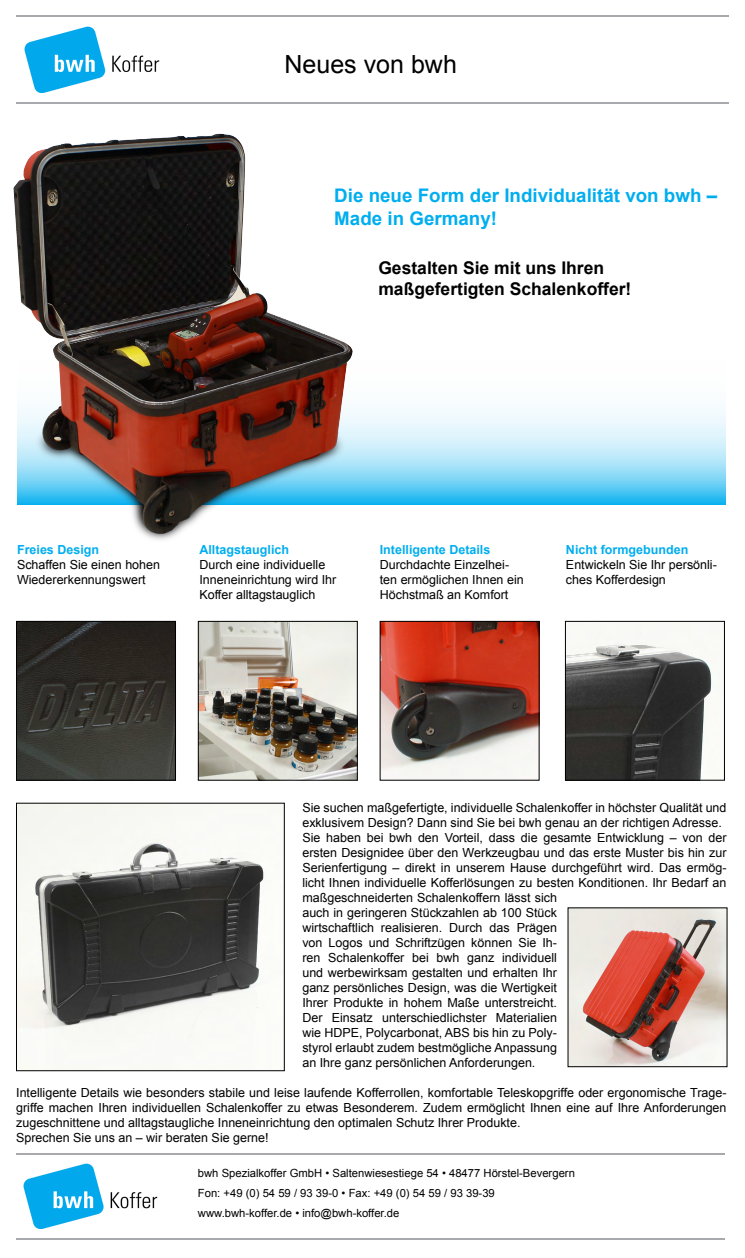
<style>
.page{position:relative;width:745px;height:1258px;background:#fff}
.page>*{position:absolute;margin:0;border:0;box-sizing:border-box;transform-origin:0 0}
.t1{font:25px "Arial";color:#000}
.t2{font:700 18.75px/22.5px "Arial";color:#00aeef}
.t3{font:700 17.5px/21px "Arial";color:#000}
.t4{font:12.5px/15px "Arial";color:#000}
.t5{font:700 12.5px "Arial";color:#00aeef}
.t6{font:11.25px/20px "Arial";color:#000}
</style>
<div class="page">
<svg style="left:395px;top:408px;width:330px;height:97px"></svg>
<img style="left:18px;top:805px;width:251px;height:264px">
<div style="left:16px;top:803px;width:268px;height:268px;border:1px solid #000"></div>
<img style="left:13px;top:133px;width:382px;height:407px">
<img style="left:381px;top:623px;width:156px;height:155px">
<div style="left:379px;top:621px;width:160px;height:159px;border:1px solid #000"></div>
<img style="left:566px;top:623px;width:148px;height:155px">
<div style="left:564px;top:621px;width:160px;height:159px;border:1px solid #000"></div>
<img style="left:200px;top:623px;width:155px;height:155px">
<div style="left:198px;top:621px;width:159px;height:159px;border:1px solid #000"></div>
<img style="left:18px;top:623px;width:156px;height:155px">
<div style="left:16px;top:621px;width:160px;height:159px;border:1px solid #000"></div>
<img style="left:24px;top:27px;width:136px;height:65px">
<img style="left:23px;top:1163px;width:135px;height:66px">
<hr style="left:16px;top:15px;width:712px;height:2px;background:#a7a9ac">
<hr style="left:16px;top:1237px;width:708px;height:2px;background:#a7a9ac">
<hr style="left:16px;top:1153px;width:708px;height:1px;background:#a7a9ac">
<hr style="left:16px;top:102px;width:712px;height:1px;background:#a7a9ac">
<img style="left:569px;top:909px;width:155px;height:156px">
<h1 class="t1" style="left:284px;top:47px;width:174px">Neues von bwh</h1>
<h2 class="t2" style="left:334px;top:185px;width:384px">Die neue Form der Individualität von bwh –<br>Made in Germany!</h2>
<h3 class="t3" style="left:378px;top:258px;width:254px">Gestalten Sie mit uns Ihren maßgefertigten Schalenkoffer!</h3>
<p class="t5" style="left:17px;top:541px;width:83px">Freies Design</p>
<p class="t4" style="left:17px;top:557px;width:144px">Schaffen Sie einen hohen<br>Wiedererkennungswert</p>
<p class="t5" style="left:199px;top:541px;width:91px">Alltagstauglich</p>
<p class="t4" style="left:199px;top:557px;width:138px">Durch eine individuelle<br>Inneneinrichtung wird Ihr<br>Koffer alltagstauglich</p>
<p class="t5" style="left:379px;top:541px;width:112px">Intelligente Details</p>
<p class="t4" style="left:379px;top:557px;width:145px">Durchdachte Einzelhei&shy;ten ermöglichen Ihnen ein<br>Höchstmaß an Komfort</p>
<p class="t5" style="left:565px;top:541px;width:124px">Nicht formgebunden</p>
<p class="t4" style="left:565px;top:557px;width:152px">Entwickeln Sie Ihr persönli&shy;ches Kofferdesign</p>
<p class="t4" style="left:302px;top:800px;width:425px">Sie suchen maßgefertigte, individuelle Schalenkoffer in höchster Qualität und exklusivem Design? Dann sind Sie bei bwh genau an der richtigen Adresse.<br>Sie haben bei bwh den Vorteil, dass die gesamte Entwicklung – von der ersten Designidee über den Werkzeugbau und das erste Muster bis hin zur Serienfertigung – direkt in unserem Hause durchgeführt wird. Das ermög&shy;licht Ihnen individuelle Kofferlösungen zu besten Konditionen. Ihr Bedarf an maßgeschneiderten Schalenkoffern lässt sich<br>auch in geringeren Stückzahlen ab 100 Stück<br>wirtschaftlich realisieren. Durch das Prägen<br>von Logos und Schriftzügen können Sie Ih-<br>ren Schalenkoffer bei bwh ganz individuell<br>und werbewirksam gestalten und erhalten Ihr<br>ganz persönliches Design, was die Wertigkeit<br>Ihrer Produkte in hohem Maße unterstreicht.<br>Der Einsatz unterschiedlichster Materialien<br>wie HDPE, Polycarbonat, ABS bis hin zu Poly-<br>styrol erlaubt zudem bestmögliche Anpassung<br>an Ihre ganz persönlichen Anforderungen.</p>
<p class="t4" style="left:16px;top:1085px;width:711px">Intelligente Details wie besonders stabile und leise laufende Kofferrollen, komfortable Teleskopgriffe oder ergonomische Trage&shy;griffe machen Ihren individuellen Schalenkoffer zu etwas Besonderem. Zudem ermöglicht Ihnen eine auf Ihre Anforderungen zugeschnittene und alltagstaugliche Inneneinrichtung den optimalen Schutz Ihrer Produkte.<br>Sprechen Sie uns an – wir beraten Sie gerne!</p>
<p class="t6" style="left:198px;top:1163px;width:378px">bwh Spezialkoffer GmbH • Saltenwiesestiege 54 • 48477 Hörstel-Bevergern<br>Fon: +49 (0) 54 59 / 93 39-0 • Fax: +49 (0) 54 59 / 93 39-39 www.bwh-koffer.de • info@bwh-koffer.de</p>
</div>
